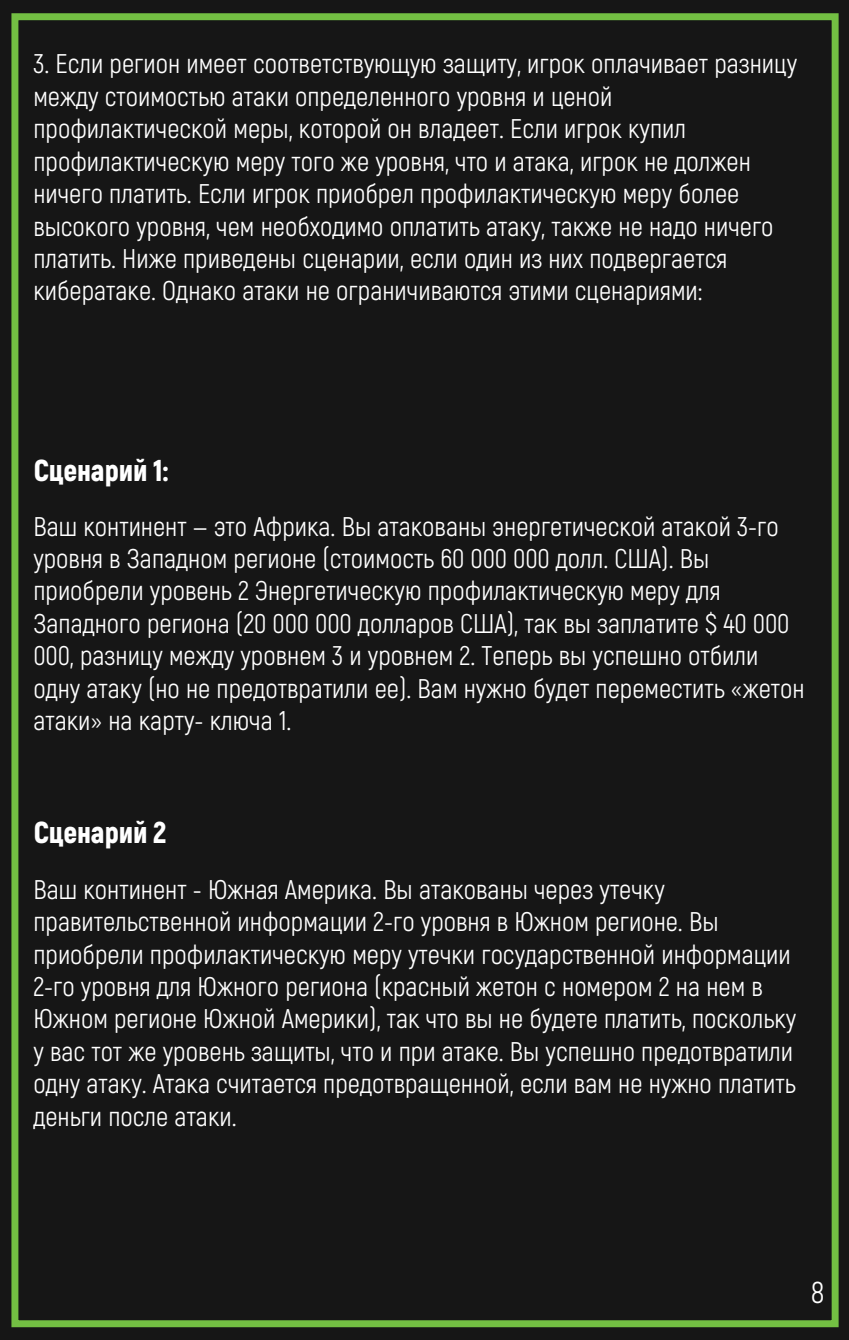
<style>
.page{position:relative;width:849px;height:1340px;background:#fff}
.page>*{position:absolute;margin:0;border:0;box-sizing:border-box;transform-origin:0 0}
.t1{font:900 30.15px "Akrobat";letter-spacing:-.005em;color:#fff}
.t2{font:30.15px "Akrobat";color:#fff}
.t3{font:27px/32.4px "Akrobat";color:#fff}
</style>
<div class="page">
<div style="left:0;top:0;width:848px;height:1339px;background:#161616"></div>
<div style="left:11px;top:13px;width:827px;height:1314px;border:7px solid #73bf43"></div>
<p class="t3" style="left:33px;top:48px;width:765px">3. Если регион имеет соответствующую защиту, игрок оплачивает разницу между стоимостью атаки определенного уровня и ценой профилактической меры, которой он владеет. Если игрок купил профилактическую меру того же уровня, что и атака, игрок не должен ничего платить. Если игрок приобрел профилактическую меру более высокого уровня, чем необходимо оплатить атаку, также не надо ничего платить. Ниже приведены сценарии, если один из них подвергается кибератаке. Однако атаки не ограничиваются этими сценариями:</p>
<p class="t1" style="left:34px;top:451px;width:136px">Сценарий 1:</p>
<p class="t3" style="left:33px;top:510px;width:772px">Ваш континент — это Африка. Вы атакованы энергетической атакой 3-го уровня в Западном регионе (стоимость 60 000 000 долл. США). Вы приобрели уровень 2 Энергетическую профилактическую меру для Западного региона (20 000 000 долларов США), так вы заплатите $ 40 000<br>000, разницу между уровнем 3 и уровнем 2. Теперь вы успешно отбили одну атаку (но не предотвратили ее). Вам нужно будет переместить «жетон атаки» на карту- ключа 1.</p>
<p class="t1" style="left:34px;top:812px;width:134px">Сценарий 2</p>
<p class="t3" style="left:33px;top:873px;width:764px">Ваш континент - Южная Америка. Вы атакованы через утечку правительственной информации 2-го уровня в Южном регионе. Вы приобрели профилактическую меру утечки государственной информации 2-го уровня для Южного региона (красный жетон с номером 2 на нем в Южном регионе Южной Америки), так что вы не будете платить, поскольку у вас тот же уровень защиты, что и при атаке. Вы успешно предотвратили одну атаку. Атака считается предотвращенной, если вам не нужно платить деньги после атаки.</p>
<p class="t2" style="left:810px;top:1274px;width:15px">8</p>
</div>
